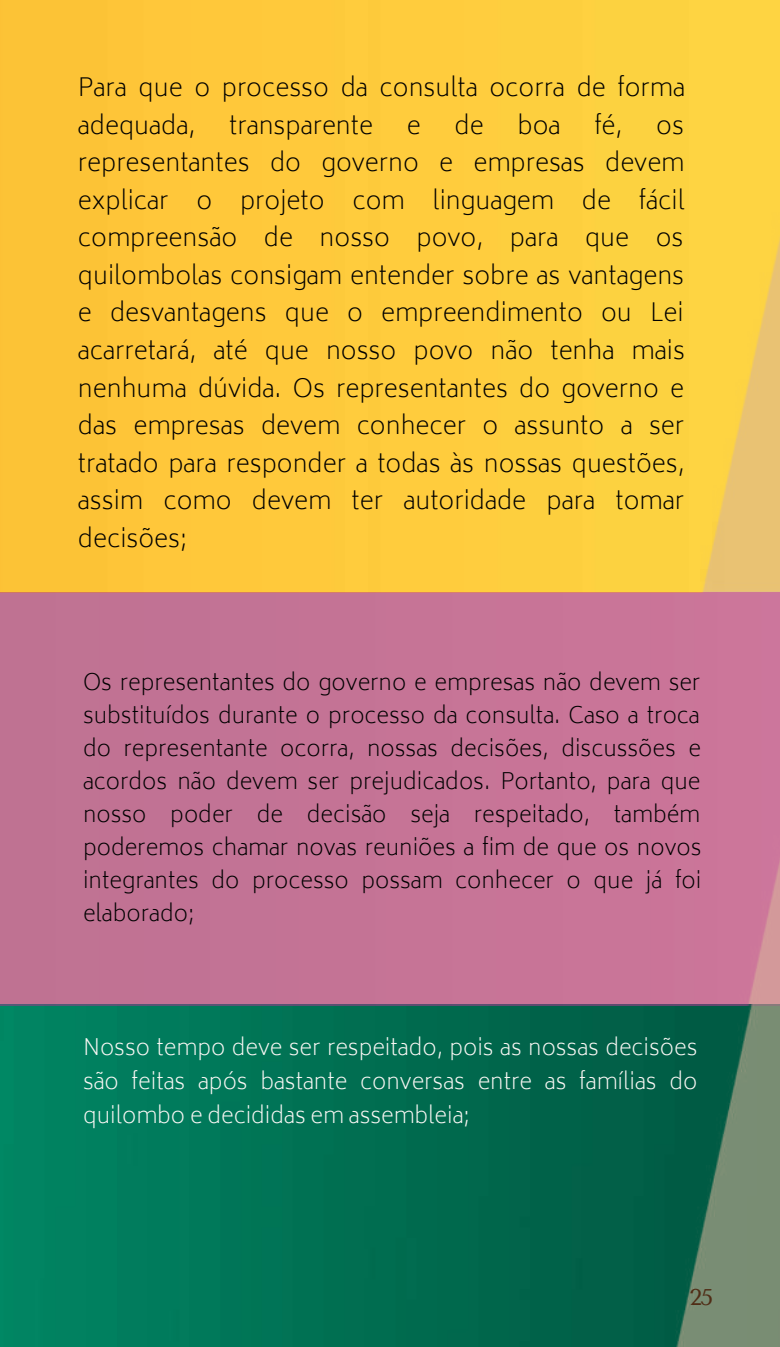
<style>
.page{position:relative;width:780px;height:1347px;background:#fff}
.page>*{position:absolute;margin:0;border:0;box-sizing:border-box;transform-origin:0 0}
.t1{font:200 24.5px/37.5px "Biryani";color:#000}
.t2{font:22.75px "Tenor Sans";color:#502d16}
.t3{font:200 22px/33px "Biryani";color:#000;text-align:justify}
.t4{font:200 22px/33.8px "Biryani";color:#f9f7f4;text-align:justify}
</style>
<div class="page">
<img style="left:0;top:0;width:780px;height:1346px">
<p class="t1" style="left:78px;top:69px;width:609px">Para que o processo da consulta ocorra de forma adequada,</p>
<p class="t1" style="left:229px;top:107px;width:145px">transparente</p>
<p class="t1" style="left:407px;top:107px;width:15px">e</p>
<p class="t1" style="left:455px;top:107px;width:31px">de</p>
<p class="t1" style="left:518px;top:107px;width:45px">boa</p>
<p class="t1" style="left:594px;top:107px;width:30px">fé,</p>
<p class="t1" style="left:78px;top:107px;width:608px;text-align:justify;text-indent:578px">os representantes do governo e empresas devem explicar o projeto com linguagem de fácil compreensão de nosso povo, para que os quilombolas consigam entender sobre as vantagens e desvantagens que o empreendimento ou Lei acarretará, até que nosso povo não tenha mais nenhuma dúvida. Os representantes do governo e das empresas devem conhecer o assunto a ser tratado para responder a todas às nossas questões, assim como devem ter autoridade para tomar decisões;</p>
<p class="t3" style="left:83px;top:666px;width:620px">Os representantes do governo e empresas não devem ser substituídos durante o processo da consulta. Caso a troca do representante ocorra, nossas decisões, discussões e acordos não devem ser prejudicados. Portanto, para que nosso poder de decisão seja respeitado, também poderemos chamar novas reuniões a fim de que os novos integrantes do processo possam conhecer o que já foi elaborado;</p>
<p class="t4" style="left:83px;top:1030px;width:616px">Nosso tempo deve ser respeitado, pois as nossas decisões são feitas após bastante conversas entre as famílias do quilombo e decididas em assembleia;</p>
<p class="t2" style="left:690px;top:1284px;width:25px">25</p>
</div>
